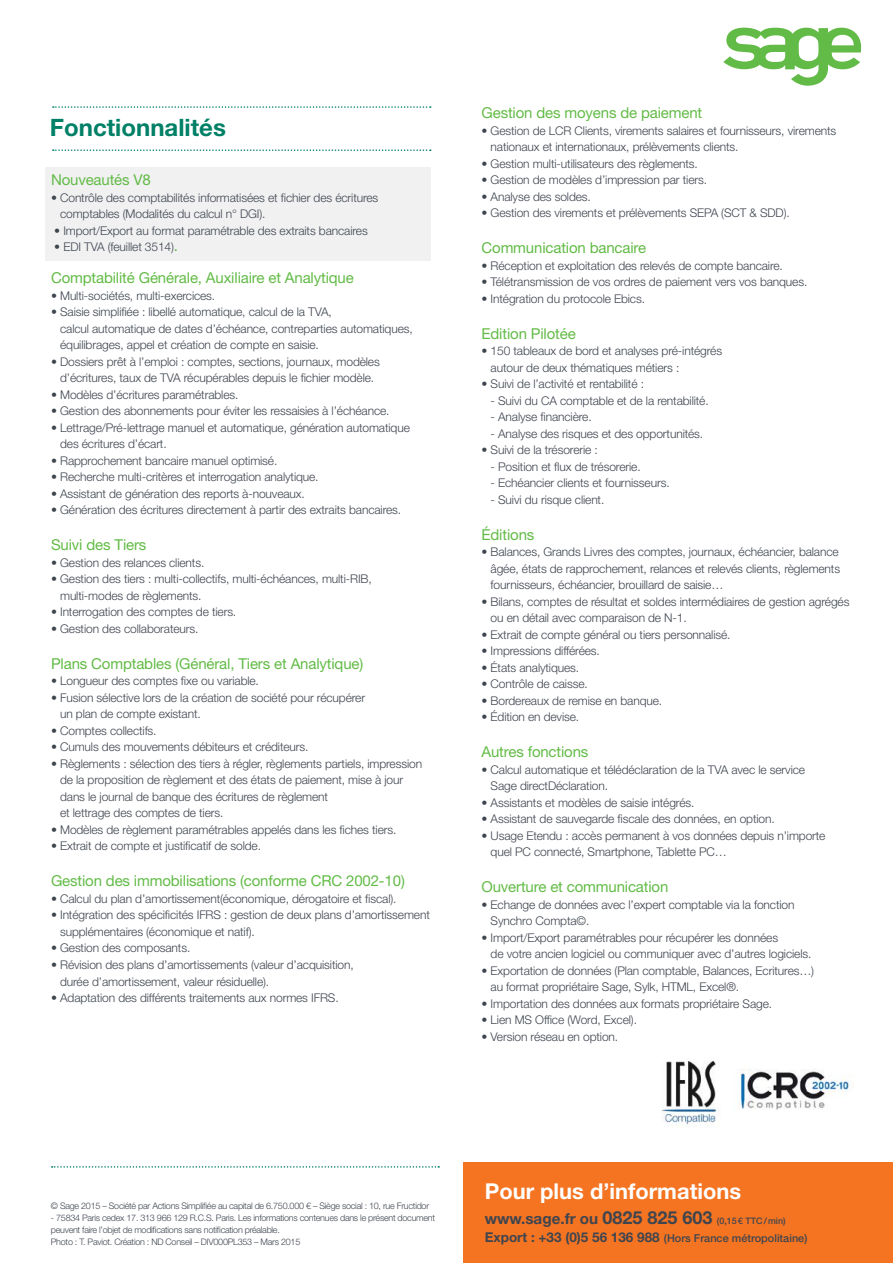
<style>
.page{position:relative;width:893px;height:1263px;background:#fff}
.page>*{position:absolute;margin:0;border:0;box-sizing:border-box;transform-origin:0 0}
.t1{font:700 24px "Helvetica Neue LT Std";color:#008066}
.t2{font:700 21.9px "Helvetica Neue LT Std";color:#fff}
.t3{font:15px "Helvetica Neue LT Std";letter-spacing:-.01em;color:#62bb46}
.t4{font:300 12px/16.5px "Helvetica Neue LT Std";letter-spacing:-.01em;color:#3f454f}
.t5{font:500 10.95px "Helvetica Neue LT Std";color:#3f454f}
.t6{font:300 9px/12px "Helvetica Neue LT Std";letter-spacing:-.03em;color:#3f454f}
.t7{font:500 9px "Helvetica Neue LT Std";color:#3f454f}
.s1{font-weight:400;font-size:15px;color:#62bb46}
.s2{font-weight:700;font-size:15.3px}
.s3{font-weight:700;font-size:18px}
.s4{font-weight:700;font-size:13.5px}
</style>
<div class="page">
<div style="left:45px;top:167px;width:386px;height:93px;background:#f1f1f2"></div>
<svg style="left:53px;top:149px;width:378px;height:2px"></svg>
<svg style="left:53px;top:106px;width:378px;height:2px"></svg>
<img style="left:738px;top:1069px;width:115px;height:41px">
<img style="left:661px;top:1061px;width:60px;height:65px">
<svg style="left:52px;top:1166px;width:387px;height:2px"></svg>
<div style="left:463px;top:1162px;width:430px;height:101px;background:#f47421"></div>
<svg style="left:723px;top:28px;width:138px;height:58px"></svg>
<h1 class="t1" style="left:50px;top:113px;width:177px">Fonctionnalités</h1>
<p class="t3" style="left:51px;top:171px;width:101px">Nouveautés V8</p>
<p class="t4" style="left:60px;top:189px;width:320px;text-indent:-9px">• Contrôle des comptabilités informatisées et fichier des écritures comptables (Modalités du calcul n° DGI).</p>
<p class="t4" style="left:54px;top:222px;width:315px">• Import/Export au format paramétrable des extraits bancaires</p>
<p class="t4" style="left:54px;top:238px;width:125px">• EDI TVA (feuillet 3514)<span class="s1">.</span></p>
<p class="t3" style="left:51px;top:269px;width:304px">Comptabilité Générale, Auxiliaire et Analytique</p>
<p class="t4" style="left:51px;top:287px;width:166px">• Multi-sociétés, multi-exercices.</p>
<p class="t4" style="left:60px;top:304px;width:354px;text-indent:-9px">• Saisie simplifiée : libellé automatique, calcul de la TVA,<br>calcul automatique de dates d’échéance, contreparties automatiques, équilibrages, appel et création de compte en saisie.</p>
<p class="t4" style="left:51px;top:353px;width:330px;text-align:center">• Dossiers prêt à l’emploi : comptes, sections, journaux, modèles d’écritures, taux de TVA récupérables depuis le fichier modèle.</p>
<p class="t4" style="left:51px;top:386px;width:189px">• Modèles d’écritures paramétrables.</p>
<p class="t4" style="left:51px;top:403px;width:340px">• Gestion des abonnements pour éviter les ressaisies à l’échéance.</p>
<p class="t4" style="left:60px;top:419px;width:351px;text-indent:-9px">• Lettrage/Pré-lettrage manuel et automatique, génération automatique des écritures d’écart.</p>
<p class="t4" style="left:51px;top:452px;width:228px">• Rapprochement bancaire manuel optimisé.</p>
<p class="t4" style="left:51px;top:469px;width:269px">• Recherche multi-critères et interrogation analytique.</p>
<p class="t4" style="left:51px;top:485px;width:255px">• Assistant de génération des reports à-nouveaux.</p>
<p class="t4" style="left:51px;top:502px;width:352px">• Génération des écritures directement à partir des extraits bancaires.</p>
<p class="t3" style="left:51px;top:536px;width:97px">Suivi des Tiers</p>
<p class="t4" style="left:51px;top:554px;width:155px">• Gestion des relances clients.</p>
<p class="t4" style="left:60px;top:571px;width:313px;text-indent:-9px">• Gestion des tiers : multi-collectifs, multi-échéances, multi-RIB, multi-modes de règlements.</p>
<p class="t4" style="left:51px;top:604px;width:187px">• Interrogation des comptes de tiers.</p>
<p class="t4" style="left:51px;top:620px;width:149px">• Gestion des collaborateurs.</p>
<p class="t3" style="left:51px;top:655px;width:314px">Plans Comptables (Général, Tiers et Analytique)</p>
<p class="t4" style="left:51px;top:673px;width:209px">• Longueur des comptes fixe ou variable.</p>
<p class="t4" style="left:60px;top:689px;width:307px;text-indent:-9px">• Fusion sélective lors de la création de société pour récupérer un plan de compte existant.</p>
<p class="t4" style="left:51px;top:722px;width:107px">• Comptes collectifs.</p>
<p class="t4" style="left:51px;top:739px;width:259px">• Cumuls des mouvements débiteurs et créditeurs.</p>
<p class="t4" style="left:60px;top:755px;width:364px;text-indent:-9px">• Règlements : sélection des tiers à régler, règlements partiels, impression de la proposition de règlement et des états de paiement, mise à jour dans le journal de banque des écritures de règlement<br>et lettrage des comptes de tiers.</p>
<p class="t4" style="left:51px;top:821px;width:347px">• Modèles de règlement paramétrables appelés dans les fiches tiers.</p>
<p class="t4" style="left:51px;top:838px;width:211px">• Extrait de compte et justificatif de solde.</p>
<p class="t3" style="left:51px;top:872px;width:355px">Gestion des immobilisations (conforme CRC 2002-10)</p>
<p class="t4" style="left:51px;top:890px;width:347px">• Calcul du plan d’amortissement(économique, dérogatoire et fiscal).</p>
<p class="t4" style="left:60px;top:907px;width:371px;text-indent:-9px">• Intégration des spécificités IFRS : gestion de deux plans d’amortissement supplémentaires (économique et natif).</p>
<p class="t4" style="left:51px;top:940px;width:141px">• Gestion des composants.</p>
<p class="t4" style="left:60px;top:956px;width:295px;text-indent:-9px">• Révision des plans d’amortissements (valeur d’acquisition, durée d’amortissement, valeur résiduelle).</p>
<p class="t4" style="left:51px;top:989px;width:289px">• Adaptation des différents traitements aux normes IFRS.</p>
<p class="t3" style="left:481px;top:104px;width:222px">Gestion des moyens de paiement</p>
<p class="t4" style="left:491px;top:122px;width:347px;text-indent:-9px">• Gestion de LCR Clients, virements salaires et fournisseurs, virements nationaux et internationaux, prélèvements clients.</p>
<p class="t4" style="left:481px;top:155px;width:218px">• Gestion multi-utilisateurs des règlements.</p>
<p class="t4" style="left:481px;top:171px;width:227px">• Gestion de modèles d’impression par tiers.</p>
<p class="t4" style="left:481px;top:188px;width:111px">• Analyse des soldes.</p>
<p class="t4" style="left:481px;top:204px;width:310px">• Gestion des virements et prélèvements SEPA (SCT &amp; SDD).</p>
<p class="t3" style="left:481px;top:239px;width:166px">Communication bancaire</p>
<p class="t4" style="left:481px;top:257px;width:303px">• Réception et exploitation des relevés de compte bancaire.</p>
<p class="t4" style="left:481px;top:273px;width:327px">• Télétransmission de vos ordres de paiement vers vos banques.</p>
<p class="t4" style="left:481px;top:290px;width:165px">• Intégration du protocole Ebics.</p>
<p class="t3" style="left:481px;top:324px;width:96px">Edition Pilotée</p>
<p class="t4" style="left:491px;top:342px;width:233px;text-indent:-9px">• 150 tableaux de bord et analyses pré-intégrés autour de deux thématiques métiers :</p>
<p class="t4" style="left:481px;top:375px;width:164px">• Suivi de l’activité et rentabilité :</p>
<p class="t4" style="left:491px;top:392px;width:220px">- Suivi du CA comptable et de la rentabilité.</p>
<p class="t4" style="left:491px;top:408px;width:103px">- Analyse financière.</p>
<p class="t4" style="left:491px;top:425px;width:214px">- Analyse des risques et des opportunités.</p>
<p class="t4" style="left:481px;top:441px;width:118px">• Suivi de la trésorerie :</p>
<p class="t4" style="left:491px;top:458px;width:152px">- Position et flux de trésorerie.</p>
<p class="t4" style="left:491px;top:474px;width:181px">- Echéancier clients et fournisseurs.</p>
<p class="t4" style="left:491px;top:491px;width:115px">- Suivi du risque client.</p>
<p class="t3" style="left:481px;top:525px;width:54px">Éditions</p>
<p class="t4" style="left:491px;top:543px;width:351px;text-indent:-9px">• Balances, Grands Livres des comptes, journaux, échéancier, balance âgée, états de rapprochement, relances et relevés clients, règlements fournisseurs, échéancier, brouillard de saisie…</p>
<p class="t4" style="left:491px;top:593px;width:360px;text-indent:-9px">• Bilans, comptes de résultat et soldes intermédiaires de gestion agrégés ou en détail avec comparaison de N-1.</p>
<p class="t4" style="left:481px;top:626px;width:251px">• Extrait de compte général ou tiers personnalisé.</p>
<p class="t4" style="left:481px;top:642px;width:120px">• Impressions différées.</p>
<p class="t4" style="left:481px;top:659px;width:99px">• États analytiques.</p>
<p class="t4" style="left:481px;top:675px;width:108px">• Contrôle de caisse.</p>
<p class="t4" style="left:481px;top:692px;width:182px">• Bordereaux de remise en banque.</p>
<p class="t4" style="left:481px;top:708px;width:99px">• Édition en devise.</p>
<p class="t3" style="left:481px;top:743px;width:108px">Autres fonctions</p>
<p class="t4" style="left:491px;top:761px;width:316px;text-indent:-9px">• Calcul automatique et télédéclaration de la TVA avec le service<br>Sage directDéclaration.</p>
<p class="t4" style="left:481px;top:794px;width:214px">• Assistants et modèles de saisie intégrés.</p>
<p class="t4" style="left:481px;top:810px;width:295px">• Assistant de sauvegarde fiscale des données, en option.</p>
<p class="t4" style="left:491px;top:827px;width:336px;text-indent:-9px">• Usage Etendu : accès permanent à vos données depuis n’importe quel PC connecté, Smartphone, Tablette PC…</p>
<p class="t3" style="left:481px;top:878px;width:188px">Ouverture et communication</p>
<p class="t4" style="left:491px;top:896px;width:305px;text-indent:-9px">• Echange de données avec l’expert comptable via la fonction<br>Synchro Compta©.</p>
<p class="t4" style="left:491px;top:929px;width:322px;text-indent:-9px">• Import/Export paramétrables pour récupérer les données<br>de votre ancien logiciel ou communiquer avec d’autres logiciels.</p>
<p class="t4" style="left:491px;top:962px;width:325px;text-indent:-9px">• Exportation de données (Plan comptable, Balances, Ecritures…) au format propriétaire Sage, Sylk, HTML, Excel®.</p>
<p class="t4" style="left:481px;top:995px;width:292px">• Importation des données aux formats propriétaire Sage.</p>
<p class="t4" style="left:481px;top:1011px;width:157px">• Lien MS Office (Word, Excel).</p>
<p class="t4" style="left:481px;top:1028px;width:138px">• Version réseau en option.</p>
<p class="t6" style="left:51px;top:1199px;width:380px">© Sage 2015 – Société par Actions Simplifiée au capital de 6.750.000 € – Siège social : 10, rue Fructidor</p>
<p class="t6" style="left:51px;top:1211px;width:386px">- 75834 Paris cedex 17. 313 966 129 R.C.S. Paris. Les informations contenues dans le présent document peuvent faire l’objet de modifications sans notification préalable.<br>Photo : T. Paviot. Création : ND Conseil – DIV000PL353 – Mars 2015</p>
<h2 class="t2" style="left:485px;top:1178px;width:258px">Pour plus d’informations</h2>
<p class="t7" style="left:485px;top:1215px;width:303px"><span class="s2">www.sage.fr ou</span> <span class="s3">0825 825 603</span> (0,15€ TTC/min)</p>
<p class="t5" style="left:485px;top:1231px;width:324px"><span class="s4">Export : +33 (0)5 56 136 988</span> (Hors France métropolitaine)</p>
</div>
